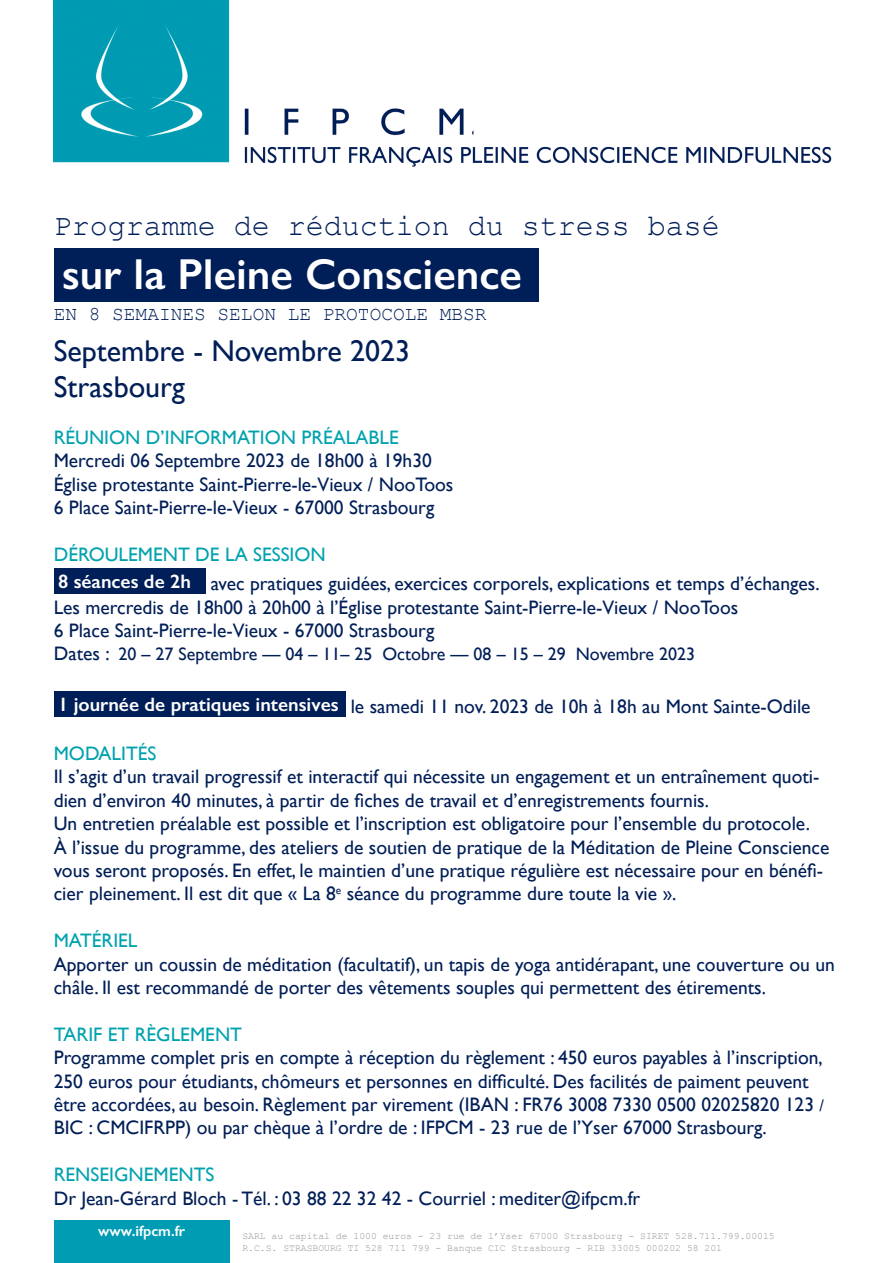
<style>
.page{position:relative;width:893px;height:1263px;background:#fff}
.page>*{position:absolute;margin:0;border:0;box-sizing:border-box;transform-origin:0 0}
.t1{font:600 43.5px "Gill Sans";color:#fff}
.t2{font:30px "Courier New";color:#001e57}
.t3{font:30px "Gill Sans";color:#001e57}
.t4{font:19.5px/23.4px "Gill Sans";color:#001e57}
.t5{font:19.5px "Gill Sans";color:#00a2ae}
.t6{font:600 19.5px "Gill Sans";color:#fff}
.t7{font:19.5px "Courier New";color:#001e57}
.t8{font:18px "Gill Sans";color:#001e57}
.t9{font:600 15px "Gill Sans";color:#fff}
.t10{font:9.75px/11.7px "Courier New";color:#939598}
.s1{font-size:19.5px}
.s2{font-size:16.5px}
</style>
<div class="page">
<img style="left:54px;top:0;width:778px;height:167px">
<div style="left:54px;top:1220px;width:176px;height:43px;background:#009cb3"></div>
<div style="left:54px;top:249px;width:485px;height:53px;background:#001e57"></div>
<div style="left:473px;top:106px;width:101px;height:31px;background:#fff"></div>
<div style="left:54px;top:568px;width:152px;height:26px;background:#001e57"></div>
<div style="left:54px;top:691px;width:291px;height:26px;background:#001e57"></div>
<h2 class="t2" style="left:54px;top:207px;width:668px">Programme de réduction du stress basé</h2>
<h1 class="t1" style="left:62px;top:248px;width:461px">sur la Pleine Conscience</h1>
<p class="t7" style="left:54px;top:302px;width:434px">EN 8 SEMAINES SELON LE PROTOCOLE MBSR</p>
<p class="t3" style="left:54px;top:333px;width:358px">Septembre - Novembre 2023</p>
<p class="t3" style="left:54px;top:369px;width:133px">Strasbourg</p>
<p class="t5" style="left:54px;top:426px;width:347px">RÉUNION D’INFORMATION PRÉALABLE</p>
<p class="t4" style="left:54px;top:449px;width:380px">Mercredi 06 Septembre 2023 de 18h00 à 19h30</p>
<p class="t4" style="left:54px;top:472px;width:401px">Église protestante Saint-Pierre-le-Vieux / NooToos</p>
<p class="t4" style="left:54px;top:495px;width:382px">6 Place Saint-Pierre-le-Vieux - 67000 Strasbourg</p>
<p class="t5" style="left:54px;top:543px;width:274px">DÉROULEMENT DE LA SESSION</p>
<p class="t6" style="left:58px;top:570px;width:134px">8 séances de 2h</p>
<p class="t4" style="left:54px;top:572px;width:767px;text-indent:157px">avec pratiques guidées, exercices corporels, explications et temps d’échanges.<br>Les mercredis de 18h00 à 20h00 à l’Église protestante Saint-Pierre-le-Vieux / NooToos</p>
<p class="t4" style="left:54px;top:618px;width:382px">6 Place Saint-Pierre-le-Vieux - 67000 Strasbourg</p>
<p class="t8" style="left:54px;top:644px;width:643px"><span class="s1">Dates :</span> 20 – 27 Septembre — 04 – 11– 25 Octobre — 08 – 15 – 29 Novembre 2023</p>
<p class="t6" style="left:58px;top:693px;width:282px">1 journée de pratiques intensives</p>
<p class="t4" style="left:351px;top:695px;width:461px">le samedi 11 nov. 2023 de 10h à 18h au Mont Sainte-Odile</p>
<p class="t5" style="left:54px;top:742px;width:104px">MODALITÉS</p>
<p class="t4" style="left:54px;top:765px;width:767px">Il s’agit d’un travail progressif et interactif qui nécessite un engagement et un entraînement quoti&shy;dien d’environ 40 minutes, à partir de fiches de travail et d’enregistrements fournis.</p>
<p class="t4" style="left:54px;top:812px;width:758px">Un entretien préalable est possible et l’inscription est obligatoire pour l’ensemble du protocole.</p>
<p class="t4" style="left:54px;top:835px;width:777px">À l’issue du programme, des ateliers de soutien de pratique de la Méditation de Pleine Conscience vous seront proposés. En effet, le maintien d’une pratique régulière est nécessaire pour en bénéfi&shy;cier pleinement. Il est dit que « La 8<sup>e</sup> séance du programme dure toute la vie ».</p>
<p class="t5" style="left:54px;top:929px;width:85px">MATÉRIEL</p>
<p class="t4" style="left:54px;top:952px;width:783px">Apporter un coussin de méditation (facultatif), un tapis de yoga antidérapant, une couverture ou un châle. Il est recommandé de porter des vêtements souples qui permettent des étirements.</p>
<p class="t5" style="left:54px;top:1023px;width:190px">TARIF ET RÈGLEMENT</p>
<p class="t4" style="left:54px;top:1046px;width:772px">Programme complet pris en compte à réception du règlement : 450 euros payables à l’inscription, 250 euros pour étudiants, chômeurs et personnes en difficulté. Des facilités de paiment peuvent être accordées, au besoin. Règlement par virement (IBAN : FR76 3008 7330 0500 02025820 123 <span class="s2">/ </span>BIC : CMCIFRPP) ou par chèque à l’ordre de : IFPCM - 23 rue de l’Yser 67000 Strasbourg.</p>
<p class="t5" style="left:54px;top:1163px;width:162px">RENSEIGNEMENTS</p>
<p class="t4" style="left:54px;top:1186px;width:588px">Dr Jean-Gérard Bloch - Tél. : 03 88 22 32 42 - Courriel : mediter@ifpcm.fr</p>
<p class="t9" style="left:98px;top:1221px;width:88px">www.ifpcm.fr</p>
<p class="t10" style="left:242px;top:1230px;width:534px">SARL au capital de 1000 euros - 23 rue de l’Yser 67000 Strasbourg - SIRET 528.711.799.00015<br>R.C.S. STRASBOURG TI 528 711 799 - Banque CIC Strasbourg - RIB 33005 000202 58 201</p>
</div>
